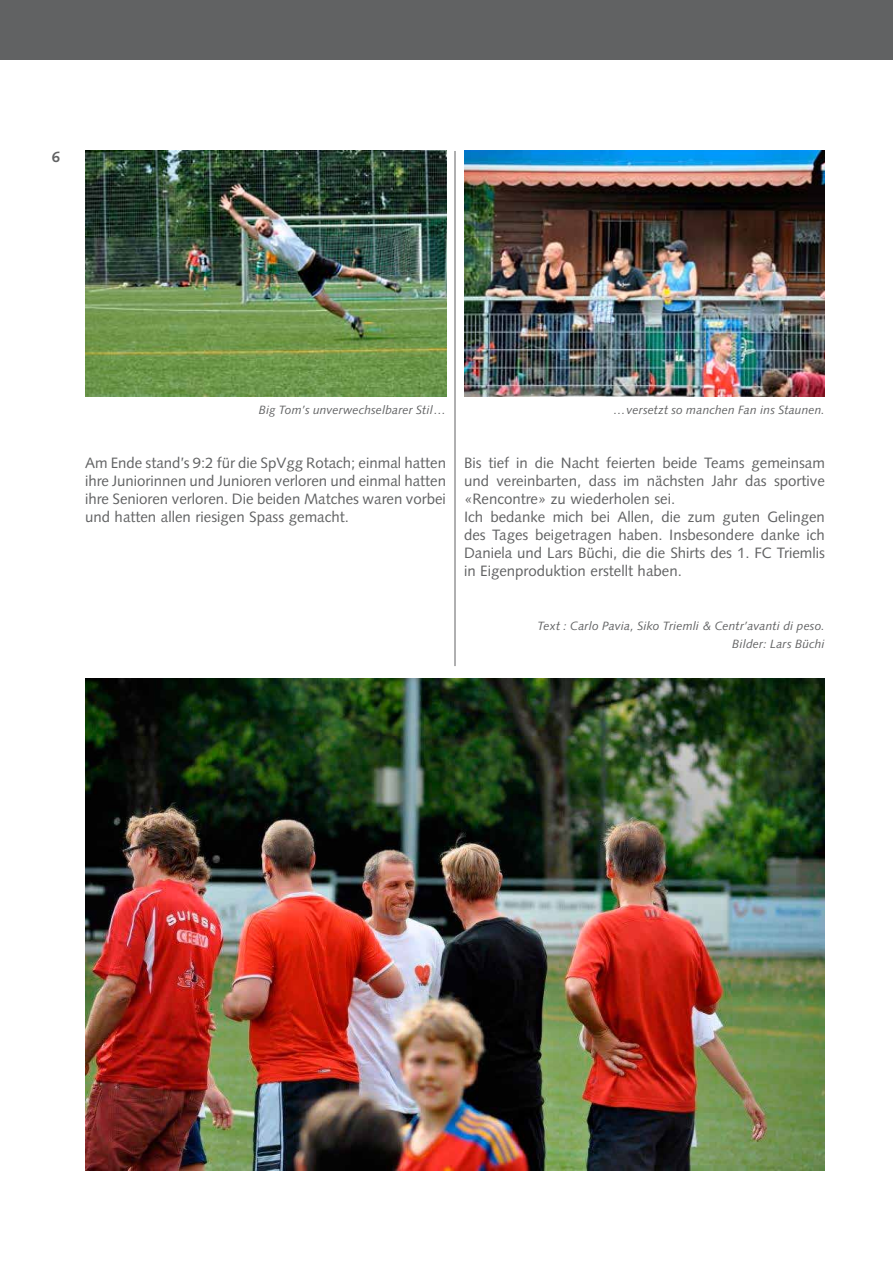
<style>
.page{position:relative;width:893px;height:1263px;background:#fff}
.page>*{position:absolute;margin:0;border:0;box-sizing:border-box;transform-origin:0 0}
.t1{font:15px/18px "Syntax";color:#616263;text-align:justify}
.t2{font:700 15px "Syntax";color:#616263}
.t3{font:italic 12px/18px "Syntax";letter-spacing:.01em;color:#616263;text-align:right}
</style>
<div class="page">
<div style="left:0;top:0;width:893px;height:60px;background:#616263"></div>
<img style="left:464px;top:151px;width:361px;height:245px">
<img style="left:85px;top:679px;width:740px;height:491px">
<img style="left:85px;top:151px;width:361px;height:245px">
<hr style="left:455px;top:151px;width:1px;height:515px;background:#616263">
<p class="t2" style="left:52px;top:148px;width:10px">6</p>
<p class="t3" style="left:259px;top:401px;width:189px">Big Tom’s unverwechselbarer Stil…</p>
<p class="t1" style="left:85px;top:454px;width:362px">Am Ende stand’s 9:2 für die SpVgg Rotach; einmal hatten ihre Juniorinnen und Junioren verloren und einmal hatten ihre Senioren verloren. Die beiden Matches waren vorbei und hatten allen riesigen Spass gemacht.</p>
<p class="t3" style="left:614px;top:401px;width:213px">…versetzt so manchen Fan ins Staunen.</p>
<p class="t1" style="left:464px;top:454px;width:362px;text-align:left">Bis tief in die Nacht feierten beide Teams gemeinsam und vereinbarten, dass im nächsten Jahr das sportive «Rencontre» zu wiederholen sei.<br>Ich bedanke mich bei Allen, die zum guten Gelingen des Tages beigetragen haben. Insbesondere danke ich Daniela und Lars Büchi, die die Shirts des 1. FC Triemlis in Eigenproduktion erstellt haben.</p>
<p class="t3" style="left:537px;top:617px;width:289px">Text : Carlo Pavia, Siko Triemli &amp; Centr’avanti di peso.<br>Bilder: Lars Büchi</p>
</div>
